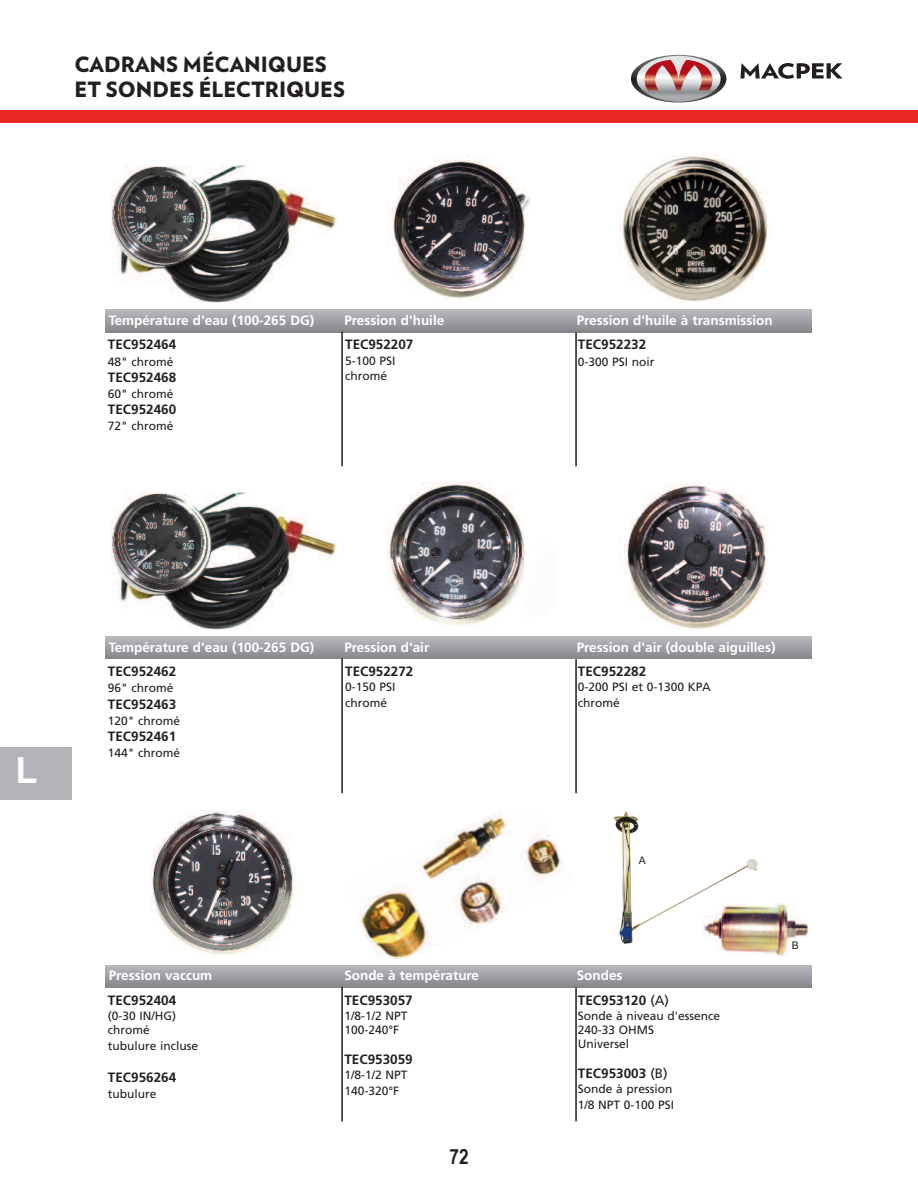
<style>
.page{position:relative;width:918px;height:1188px;background:#fff}
.page>*{position:absolute;margin:0;border:0;box-sizing:border-box;transform-origin:0 0}
.t1{font:700 36px "Arial";color:#fff}
.t2{font:900 21px/25.7px "Verlag";color:#231f20}
.t3{font:700 21px "Arial Narrow";color:#231f20}
.t4{font:700 13.5px "Frutiger";color:#fff}
.t5{font:700 13.5px "Frutiger";color:#231f20}
.t6{font:12px/14.4px "Frutiger";color:#231f20}
.t7{font:10.5px "Arial";color:#231f20}
.s1{font-weight:400}
</style>
<div class="page">
<img style="left:111px;top:164px;width:225px;height:139px">
<img style="left:388px;top:155px;width:143px;height:146px">
<img style="left:617px;top:155px;width:151px;height:148px">
<div style="left:106px;top:310px;width:706px;height:22px;background:linear-gradient(to bottom,#b7b8bc,#888a8d)"></div>
<hr style="left:341px;top:332px;width:2px;height:134px;background:#231f20">
<hr style="left:575px;top:332px;width:2px;height:134px;background:#231f20">
<img style="left:111px;top:491px;width:225px;height:139px">
<img style="left:387px;top:481px;width:138px;height:145px">
<img style="left:618px;top:484px;width:150px;height:145px">
<div style="left:106px;top:637px;width:706px;height:22px;background:linear-gradient(to bottom,#b8b9bd,#87898c)"></div>
<hr style="left:341px;top:659px;width:2px;height:134px;background:#231f20">
<hr style="left:575px;top:659px;width:2px;height:134px;background:#231f20">
<img style="left:152px;top:811px;width:144px;height:144px">
<img style="left:358px;top:812px;width:206px;height:146px">
<div style="left:106px;top:965px;width:706px;height:22px;background:linear-gradient(to bottom,#b8b9bd,#888a8d)"></div>
<hr style="left:341px;top:987px;width:2px;height:134px;background:#231f20">
<hr style="left:575px;top:988px;width:2px;height:133px;background:#231f20">
<svg style="left:631px;top:55px;width:95px;height:48px"></svg>
<svg style="left:740px;top:63px;width:103px;height:16px"></svg>
<div style="left:0;top:111px;width:918px;height:12px;background:#ea2924"></div>
<img style="left:613px;top:811px;width:145px;height:133px">
<img style="left:704px;top:904px;width:105px;height:52px">
<div style="left:0;top:747px;width:72px;height:53px;background:#b2b3b7"></div>
<h2 class="t2" style="left:74px;top:53px;width:272px">CADRANS MÉCANIQUES<br>ET SONDES ÉLECTRIQUES</h2>
<p class="t4" style="left:109px;top:315px;width:207px">Température d'eau (100-265 DG)</p>
<p class="t4" style="left:344px;top:315px;width:101px">Pression d'huile</p>
<p class="t4" style="left:577px;top:315px;width:197px">Pression d'huile à transmission</p>
<p class="t5" style="left:108px;top:339px;width:70px">TEC952464</p>
<p class="t6" style="left:108px;top:355px;width:67px">48" chromé</p>
<p class="t5" style="left:108px;top:372px;width:70px">TEC952468</p>
<p class="t6" style="left:108px;top:388px;width:67px">60" chromé</p>
<p class="t5" style="left:108px;top:404px;width:70px">TEC952460</p>
<p class="t6" style="left:108px;top:420px;width:67px">72" chromé</p>
<p class="t5" style="left:345px;top:339px;width:70px">TEC952207</p>
<p class="t6" style="left:345px;top:354px;width:52px;line-height:15.5px">5-100 PSI chromé</p>
<p class="t5" style="left:578px;top:339px;width:70px">TEC952232</p>
<p class="t6" style="left:578px;top:355px;width:78px">0-300 PSI noir</p>
<h1 class="t1" style="left:16px;top:751px;width:23px">L</h1>
<p class="t4" style="left:109px;top:641px;width:207px">Température d'eau (100-265 DG)</p>
<p class="t4" style="left:344px;top:641px;width:86px">Pression d'air</p>
<p class="t4" style="left:577px;top:641px;width:200px">Pression d'air (double aiguilles)</p>
<p class="t5" style="left:108px;top:666px;width:70px">TEC952462</p>
<p class="t6" style="left:108px;top:682px;width:67px">96" chromé</p>
<p class="t5" style="left:108px;top:698px;width:70px">TEC952463</p>
<p class="t6" style="left:108px;top:714px;width:74px">120" chromé</p>
<p class="t5" style="left:108px;top:731px;width:70px">TEC952461</p>
<p class="t6" style="left:108px;top:747px;width:74px">144" chromé</p>
<p class="t5" style="left:345px;top:666px;width:70px">TEC952272</p>
<p class="t6" style="left:345px;top:680px;width:52px;line-height:15.6px">0-150 PSI chromé</p>
<p class="t5" style="left:578px;top:666px;width:70px">TEC952282</p>
<p class="t6" style="left:578px;top:680px;width:134px;line-height:15.6px">0-200 PSI et 0-1300 KPA chromé</p>
<p class="t7" style="left:639px;top:855px;width:9px">A</p>
<p class="t4" style="left:109px;top:970px;width:105px">Pression vaccum</p>
<p class="t4" style="left:344px;top:970px;width:136px">Sonde à température</p>
<p class="t4" style="left:577px;top:970px;width:47px">Sondes</p>
<p class="t5" style="left:108px;top:994px;width:70px">TEC952404</p>
<p class="t6" style="left:108px;top:1009px;width:70px">(0-30 IN/HG) chromé</p>
<p class="t6" style="left:108px;top:1039px;width:92px">tubulure incluse</p>
<p class="t5" style="left:108px;top:1072px;width:70px">TEC956264</p>
<p class="t6" style="left:108px;top:1088px;width:50px">tubulure</p>
<p class="t5" style="left:344px;top:994px;width:70px">TEC953057</p>
<p class="t6" style="left:344px;top:1009px;width:65px">1/8-1/2 NPT<br>100-240°F</p>
<p class="t5" style="left:344px;top:1054px;width:70px">TEC953059</p>
<p class="t6" style="left:344px;top:1068px;width:65px;line-height:15.5px">1/8-1/2 NPT<br>140-320°F</p>
<h2 class="t3" style="left:449px;top:1145px;width:21px">72</h2>
<p class="t5" style="left:578px;top:994px;width:93px">TEC953120 <span class="s1">(A)</span></p>
<p class="t6" style="left:578px;top:1009px;width:144px">Sonde à niveau d'essence<br>240-33 OHMS<br>Universel</p>
<p class="t5" style="left:578px;top:1068px;width:91px">TEC953003 <span class="s1">(B)</span></p>
<p class="t6" style="left:578px;top:1082px;width:98px;line-height:15.6px">Sonde à pression<br>1/8 NPT 0-100 PSI</p>
<p class="t7" style="left:792px;top:939px;width:9px">B</p>
</div>
